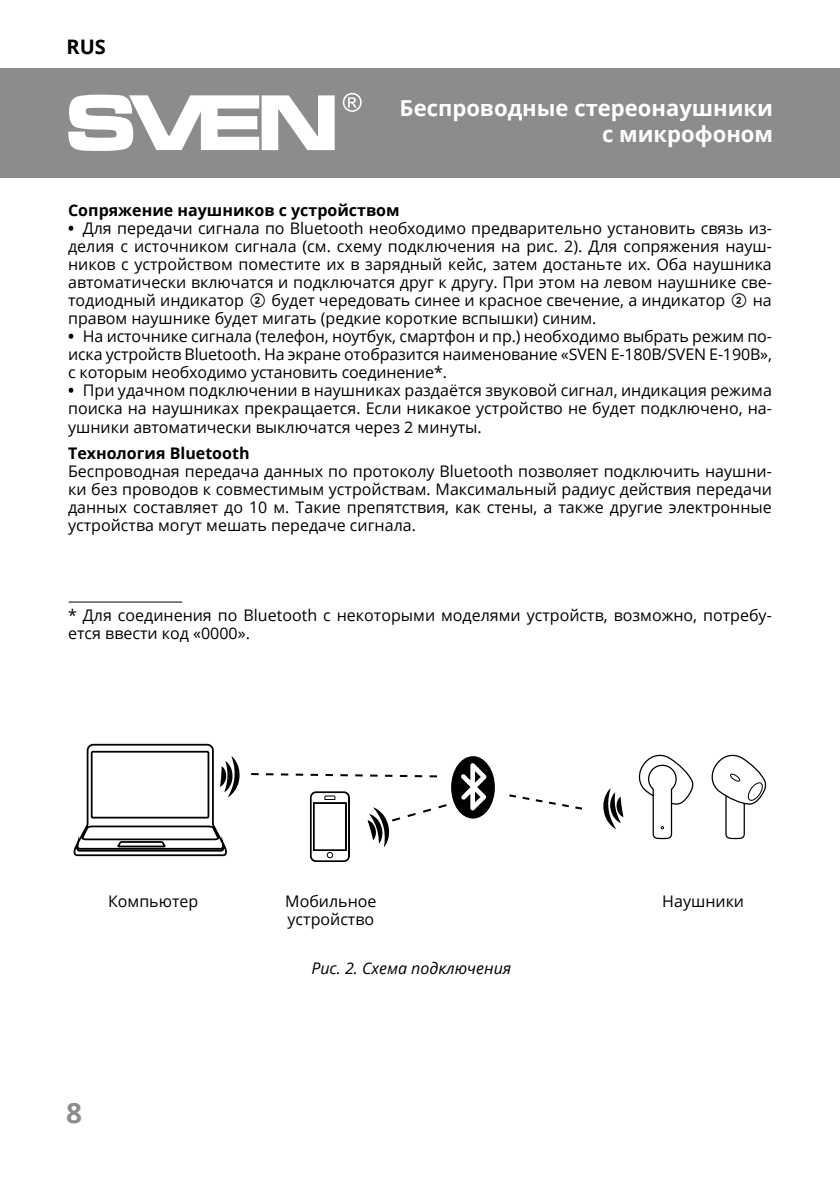
<style>
.page{position:relative;width:840px;height:1191px;background:#fff}
.page>*{position:absolute;margin:0;border:0;box-sizing:border-box;transform-origin:0 0}
.t1{font:700 28px "Open Sans";color:#8a8c8e}
.t2{font:700 22px/26px "Open Sans";color:#fff;text-align:right}
.t3{font:700 20px "Open Sans";color:#000}
.t4{font:16px/18px "Open Sans";color:#000;text-align:justify}
.t5{font:700 16px "Open Sans";color:#000}
.t6{font:italic 16px "Open Sans";color:#000}
.s1{font-weight:700}
.s2{font-family:"SVEN"}
</style>
<div class="page">
<div style="left:0;top:68px;width:839px;height:109px;background:#8a8c8e"></div>
<svg style="left:68px;top:95px;width:266px;height:56px"></svg>
<svg style="left:342px;top:93px;width:19px;height:19px"></svg>
<hr style="left:69px;top:601px;width:113px;height:2px;background:#000">
<div style="left:451px;top:756px;width:43px;height:62px;background:#000;border-radius:50%"></div>
<svg style="left:461px;top:763px;width:25px;height:47px"></svg>
<svg style="left:309px;top:791px;width:41px;height:71px"></svg>
<svg style="left:603px;top:788px;width:20px;height:41px"></svg>
<svg style="left:367px;top:804px;width:80px;height:43px"></svg>
<svg style="left:73px;top:744px;width:166px;height:113px"></svg>
<svg style="left:251px;top:773px;width:187px;height:5px"></svg>
<svg style="left:509px;top:794px;width:74px;height:16px"></svg>
<svg style="left:711px;top:754px;width:54px;height:85px"></svg>
<svg style="left:638px;top:754px;width:55px;height:85px"></svg>
<p class="t3" style="left:66px;top:32px;width:41px">RUS</p>
<h2 class="t2" style="left:399px;top:94px;width:375px">Беспроводные стереонаушники с микрофоном</h2>
<p class="t5" style="left:68px;top:199px;width:333px">Сопряжение наушников с устройством</p>
<p class="t4" style="left:68px;top:219px;width:705px"><span class="s1">•</span> Для передачи сигнала по Bluetooth необходимо предварительно установить связь из&shy;делия с источником сигнала (см. схему подключения на рис. 2). Для сопряжения науш&shy;ников с устройством поместите их в зарядный кейс, затем достаньте их. Оба наушника автоматически включатся и подключатся друг к другу. При этом на левом наушнике све&shy;тодиодный индикатор <span class="s2">b</span> будет чередовать синее и красное свечение, а индикатор <span class="s2">b</span> на правом наушнике будет мигать (редкие короткие вспышки) синим.</p>
<p class="t4" style="left:68px;top:327px;width:705px"><span class="s1">•</span> На источнике сигнала (телефон, ноутбук, смартфон и пр.) необходимо выбрать режим по&shy;иска устройств Bluetooth. На экране отобразится наименование «SVEN E-180B/SVEN E-190B», с которым необходимо установить соединение*.</p>
<p class="t4" style="left:68px;top:381px;width:705px"><span class="s1">•</span> При удачном подключении в наушниках раздаётся звуковой сигнал, индикация режима поиска на наушниках прекращается. Если никакое устройство не будет подключено, на&shy;ушники автоматически выключатся через 2 минуты.</p>
<p class="t5" style="left:68px;top:441px;width:183px">Технология Bluetooth</p>
<p class="t4" style="left:68px;top:461px;width:705px">Беспроводная передача данных по протоколу Bluetooth позволяет подключить наушни&shy;ки без проводов к совместимым устройствам. Максимальный радиус действия передачи данных составляет до 10 м. Такие препятствия, как стены, а также другие электронные устройства могут мешать передаче сигнала.</p>
<p class="t4" style="left:68px;top:605px;width:704px">* Для соединения по Bluetooth с некоторыми моделями устройств, возможно, потребу&shy;ется ввести код «0000».</p>
<p class="t4" style="left:108px;top:892px;width:92px">Компьютер</p>
<p class="t4" style="left:285px;top:892px;width:93px">Мобильное устройство</p>
<p class="t4" style="left:662px;top:892px;width:83px">Наушники</p>
<h1 class="t1" style="left:66px;top:1093px;width:17px">8</h1>
<p class="t6" style="left:311px;top:956px;width:201px">Рис. 2. Схема подключения</p>
</div>
